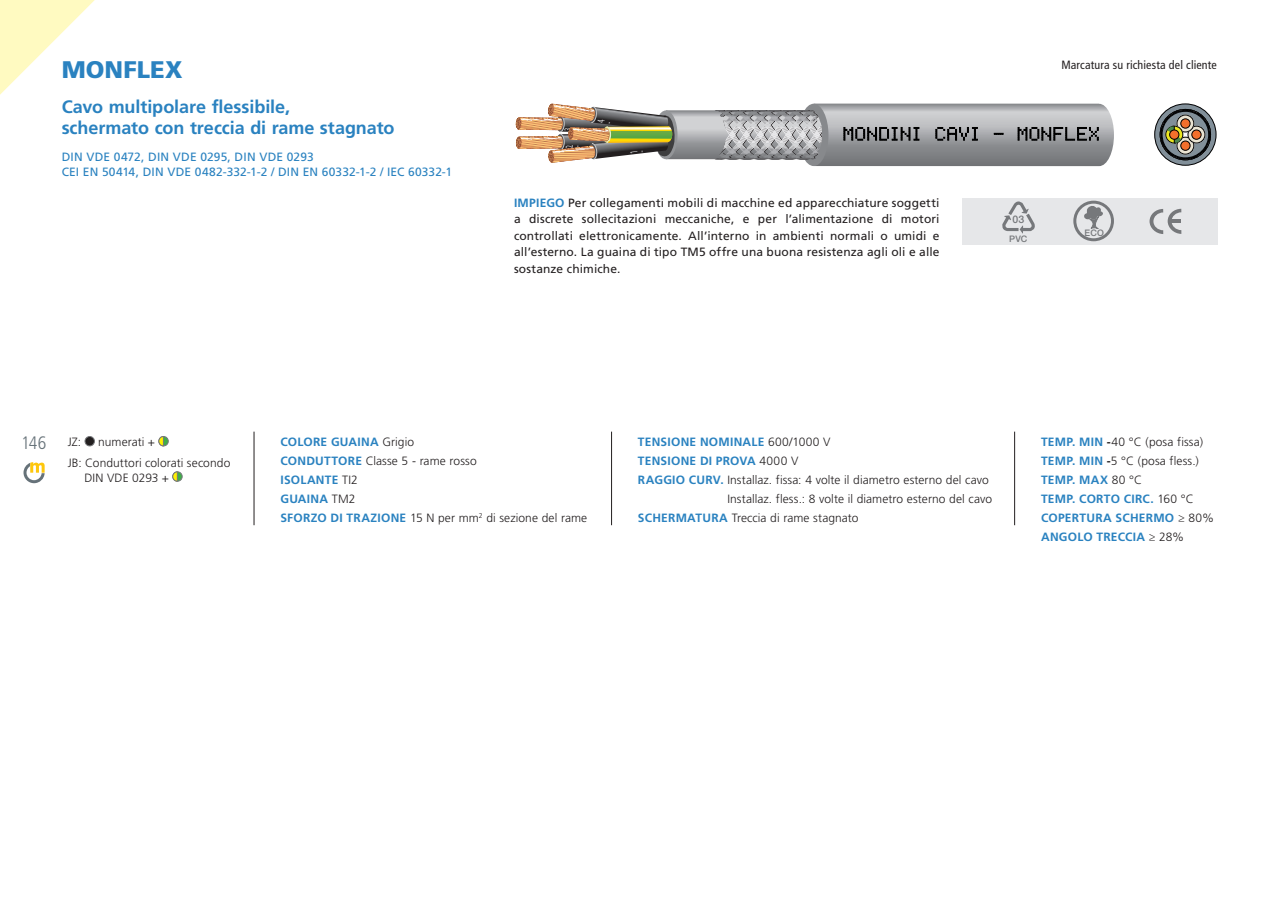
<style>
.page{position:relative;width:1275px;height:903px;background:#fff}
.page>*{position:absolute;margin:0;border:0;box-sizing:border-box;transform-origin:0 0}
.Normale{font:900 24px "Frutiger LT Std";letter-spacing:.005em;color:#2a82c0}
.Normale-2{font:700 18px "Frutiger LT Std";letter-spacing:-.005em;color:#2a82c0}
.t1{font:300 condensed 18px "Frutiger LT Std";color:#667279}
.Normale-3{font:300 12px "Frutiger LT Std";letter-spacing:.01em;color:#231f20}
.Normale-4{font:12px/16.5px "Frutiger LT Std";letter-spacing:.01em;color:#231f20;text-align:justify}
.Normale-5{font:700 12px "Frutiger LT Std";letter-spacing:.02em;color:#2a82c0}
.Normale-6{font:12px "Frutiger LT Std";letter-spacing:.015em;color:#2a82c0}
.Normale-7{font:condensed 12px "Frutiger LT Std";letter-spacing:.01em;color:#231f20}
.t2{font:500 10.5px "Helvetica Neue LT Std";color:#76787b}
.t3{font:500 9px "Helvetica Neue LT Std";letter-spacing:.02em;color:#76787b}
.s1{font-weight:700;color:#2a82c0}
.s2{font-weight:300;color:#231f20}
.s3{font-weight:700}
</style>
<div class="page">
<div style="left:961px;top:198px;width:256px;height:46px;background:#e6e7e9"></div>
<svg style="left:23px;top:462px;width:22px;height:21px"></svg>
<hr style="left:254px;top:431px;width:1px;height:94px;background:#231f20">
<div style="left:85px;top:436px;width:9px;height:10px;background:#231f20;border-radius:50%"></div>
<div style="left:85px;top:436px;width:10px;height:10px;border:1px solid #76787b;border-radius:50%"></div>
<div style="left:159px;top:436px;width:9px;height:10px;background:#40ae49;border-radius:50%"></div>
<div style="left:158px;top:436px;width:11px;height:10px;border:1px solid #76787b;border-radius:50%"></div>
<svg style="left:158px;top:436px;width:6px;height:11px"></svg>
<div style="left:173px;top:472px;width:9px;height:9px;background:#40ae49;border-radius:50%"></div>
<div style="left:172px;top:471px;width:10px;height:10px;border:1px solid #76787b;border-radius:50%"></div>
<svg style="left:172px;top:471px;width:6px;height:11px"></svg>
<hr style="left:611px;top:431px;width:1px;height:94px;background:#231f20">
<hr style="left:1014px;top:431px;width:1px;height:94px;background:#231f20">
<svg style="left:1149px;top:209px;width:32px;height:25px"></svg>
<svg style="left:1082px;top:205px;width:22px;height:24px"></svg>
<div style="left:1073px;top:201px;width:40px;height:40px;border:3px solid #76787b;border-radius:50%"></div>
<svg style="left:1002px;top:201px;width:33px;height:32px"></svg>
<svg style="left:1154px;top:104px;width:61px;height:61px"></svg>
<div style="left:1154px;top:104px;width:61px;height:61px;border:1px solid #000001;border-radius:50%"></div>
<svg style="left:1160px;top:110px;width:49px;height:49px;background:#787469"></svg>
<div style="left:1169px;top:130px;width:9px;height:9px;background:#f36f2c;border-radius:50%"></div>
<div style="left:1169px;top:130px;width:9px;height:9px;border:1px solid #000001;border-radius:50%"></div>
<svg style="left:0;top:0;width:95px;height:95px"></svg>
<svg style="left:515px;top:104px;width:598px;height:62px;background:#a7a49f"></svg>
<p class="Normale" style="left:62px;top:55px;width:122px">MONFLEX</p>
<p class="Normale-2" style="left:62px;top:96px;width:230px">Cavo multipolare flessibile,</p>
<p class="Normale-2" style="left:62px;top:117px;width:334px">schermato con treccia di rame stagnato</p>
<p class="Normale-6" style="left:62px;top:150px;width:253px">DIN VDE 0472, DIN VDE 0295, DIN VDE 0293</p>
<p class="Normale-6" style="left:62px;top:165px;width:392px">CEI EN 50414, DIN VDE 0482-332-1-2 / DIN EN 60332-1-2 / IEC 60332-1</p>
<p class="Normale-4" style="left:514px;top:194px;width:427px"><span class="s1">IMPIEGO</span> Per collegamenti mobili di macchine ed apparecchiature soggetti a discrete sollecitazioni meccaniche, e per l’alimentazione di motori controllati elettronicamente. All’interno in ambienti normali o umidi e all’esterno. La guaina di tipo TM5 offre una buona resistenza agli oli e alle sostanze chimiche.</p>
<p class="Normale-7" style="left:1061px;top:58px;width:157px">Marcatura su richiesta del cliente</p>
<p class="t2" style="left:1012px;top:213px;width:13px">03</p>
<p class="t3" style="left:1008px;top:233px;width:20px">PVC</p>
<p class="t3" style="left:1084px;top:228px;width:21px">ECO</p>
<p class="t1" style="left:21px;top:433px;width:62px">146 <sup>JZ:</sup></p>
<p class="Normale-3" style="left:98px;top:435px;width:58px">numerati +</p>
<p class="Normale-3" style="left:68px;top:456px;width:164px">JB: Conduttori colorati secondo</p>
<p class="Normale-3" style="left:84px;top:471px;width:86px">DIN VDE 0293 +</p>
<p class="Normale-5" style="left:280px;top:434px;width:135px">COLORE GUAINA <span class="s2">Grigio</span></p>
<p class="Normale-3" style="left:280px;top:454px;width:198px"><span class="s1">CONDUTTORE</span> Classe 5 - rame rosso</p>
<p class="Normale-5" style="left:280px;top:473px;width:79px">ISOLANTE <span class="s2">TI2</span></p>
<p class="Normale-5" style="left:280px;top:492px;width:76px">GUAINA <span class="s2">TM2</span></p>
<p class="Normale-3" style="left:280px;top:511px;width:308px"><span class="s1">SFORZO DI TRAZIONE</span> 15 N per mm<sup>2</sup> di sezione del rame</p>
<p class="Normale-5" style="left:638px;top:434px;width:194px">TENSIONE NOMINALE <span class="s2">600/1000 V</span></p>
<p class="Normale-5" style="left:638px;top:453px;width:162px">TENSIONE DI PROVA <span class="s2">4000 V</span></p>
<p class="Normale-3" style="left:638px;top:473px;width:352px"><span class="s1">RAGGIO CURV.</span> Installaz. fissa: 4 volte il diametro esterno del cavo</p>
<p class="Normale-3" style="left:727px;top:492px;width:266px">Installaz. fless.: 8 volte il diametro esterno del cavo</p>
<p class="Normale-3" style="left:638px;top:511px;width:222px"><span class="s1">SCHERMATURA</span> Treccia di rame stagnato</p>
<p class="Normale-3" style="left:1040px;top:435px;width:163px"><span class="s1">TEMP. MIN</span> <span class="s3">-</span>40 °C (posa fissa)</p>
<p class="Normale-3" style="left:1040px;top:454px;width:159px"><span class="s1">TEMP. MIN</span> <span class="s3">-</span>5 °C (posa fless.)</p>
<p class="Normale-5" style="left:1040px;top:473px;width:103px">TEMP. MAX <span class="s2">80 °C</span></p>
<p class="Normale-5" style="left:1040px;top:492px;width:154px">TEMP. CORTO CIRC. <span class="s2">160 °C</span></p>
<p class="Normale-5" style="left:1040px;top:511px;width:174px">COPERTURA SCHERMO <span class="s2">≥ 80%</span></p>
<p class="Normale-5" style="left:1040px;top:530px;width:145px">ANGOLO TRECCIA <span class="s2">≥ 28%</span></p>
</div>
